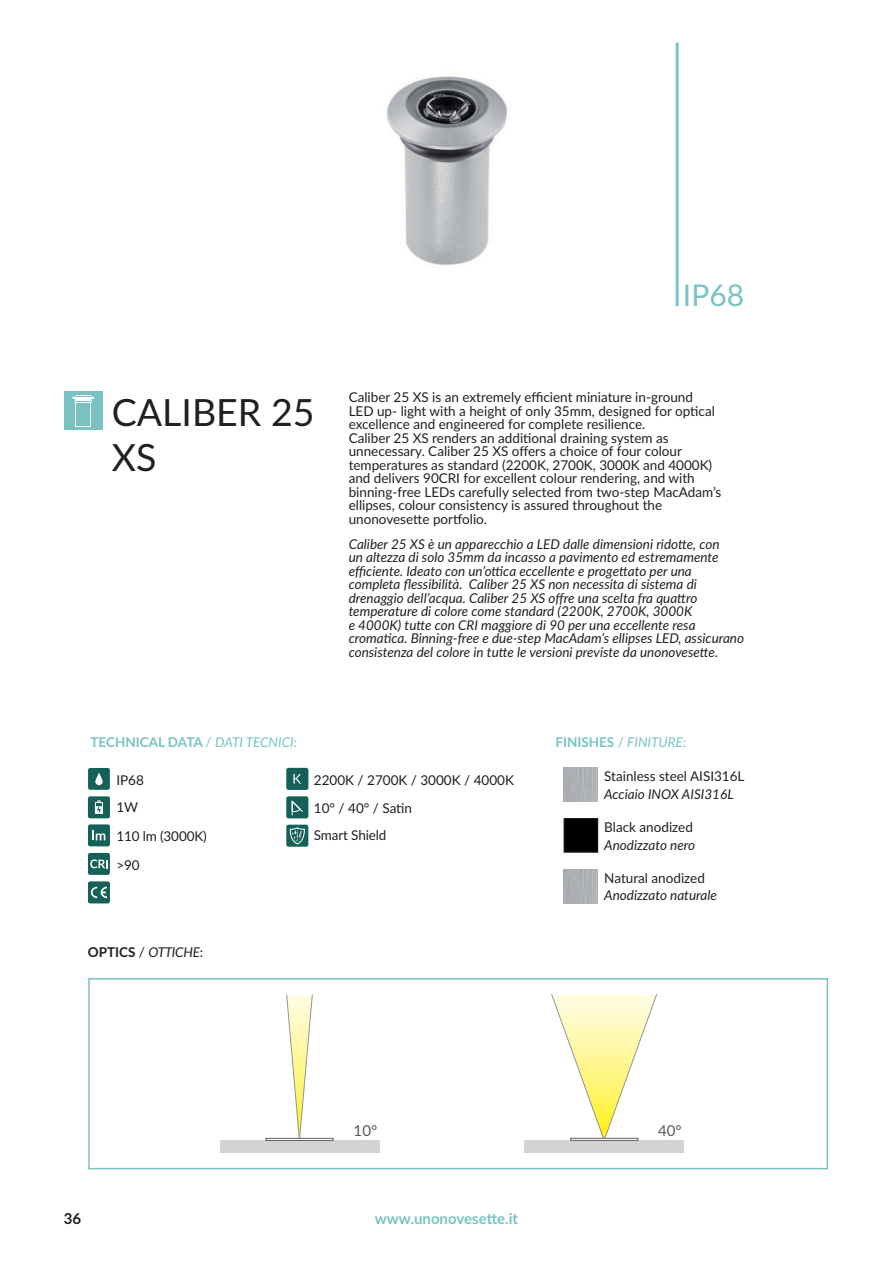
<style>
.page{position:relative;width:893px;height:1263px;background:#fff}
.page>*{position:absolute;margin:0;border:0;box-sizing:border-box;transform-origin:0 0}
.t1{font:37.5px/45px "Lato";color:#231f20}
.t2{font:30px "Lato";color:#79c3c3}
.t3{font:700 15px "Lato";color:#79c3c3}
.t4{font:15px "Lato";color:#57585a}
.t5{font:700 15px "Lato";color:#231f20}
.t6{font:13.5px/13.5px "Lato";color:#231f20}
.t7{font:italic 13.5px/13.5px "Lato";color:#231f20}
.t8{font:700 13.5px "Lato";color:#79c3c3}
.t9{font:italic 13.5px "Lato";letter-spacing:-.02em;color:#231f20}
.s1{font-weight:400}
.s2{font-weight:400;font-style:italic}
.s3{font-weight:700;font-style:normal}
.s4{font-style:normal}
</style>
<div class="page">
<hr style="left:676px;top:43px;width:3px;height:263px;background:#79c3c3">
<div style="left:64px;top:391px;width:39px;height:39px;background:#7ac2c2"></div>
<div style="left:88px;top:978px;width:740px;height:191px;background:#fff;border:2px solid #79c3c3"></div>
<img style="left:387px;top:76px;width:121px;height:189px">
<img style="left:564px;top:768px;width:34px;height:34px">
<div style="left:220px;top:1141px;width:159px;height:12px;background:#d2d3d2"></div>
<svg style="left:286px;top:994px;width:27px;height:144px"></svg>
<div style="left:266px;top:1138px;width:67px;height:3px;background:#fff;border:1px solid #676063"></div>
<div style="left:525px;top:1140px;width:159px;height:13px;background:#d2d3d2"></div>
<svg style="left:551px;top:994px;width:106px;height:147px"></svg>
<div style="left:570px;top:1138px;width:68px;height:2px;background:#fff;border:1px solid #676063"></div>
<svg style="left:73px;top:396px;width:21px;height:31px"></svg>
<img style="left:564px;top:870px;width:34px;height:34px">
<div style="left:564px;top:819px;width:34px;height:33px;background:#000"></div>
<div style="left:564px;top:818px;width:34px;height:34px;border:1px solid #231f20"></div>
<div style="left:88px;top:768px;width:22px;height:22px;background:#156159;border-radius:2px"></div>
<svg style="left:95px;top:772px;width:8px;height:13px"></svg>
<div style="left:88px;top:796px;width:22px;height:22px;background:#156159;border-radius:2px"></div>
<svg style="left:95px;top:801px;width:8px;height:13px"></svg>
<div style="left:88px;top:824px;width:22px;height:22px;background:#156159;border-radius:2px"></div>
<svg style="left:93px;top:830px;width:12px;height:10px"></svg>
<div style="left:88px;top:853px;width:22px;height:22px;background:#156159;border-radius:2px"></div>
<svg style="left:90px;top:859px;width:18px;height:9px"></svg>
<div style="left:286px;top:768px;width:22px;height:22px;background:#156159;border-radius:2px"></div>
<svg style="left:293px;top:774px;width:8px;height:10px"></svg>
<div style="left:286px;top:796px;width:22px;height:22px;background:#156159;border-radius:2px"></div>
<svg style="left:291px;top:800px;width:12px;height:16px"></svg>
<div style="left:88px;top:881px;width:22px;height:22px;background:#156159;border-radius:2px"></div>
<svg style="left:91px;top:886px;width:16px;height:12px"></svg>
<div style="left:286px;top:825px;width:22px;height:22px;background:#156159;border-radius:2px"></div>
<svg style="left:290px;top:827px;width:15px;height:17px"></svg>
<h2 class="t2" style="left:683px;top:274px;width:63px">IP68</h2>
<h1 class="t1" style="left:112px;top:388px;width:204px">CALIBER 25<br>XS</h1>
<p class="t6" style="left:349px;top:390px;width:374px">Caliber 25 XS is an extremely efficient miniature in-ground<br>LED up- light with a height of only 35mm, designed for optical excellence and engineered for complete resilience.<br>Caliber 25 XS renders an additional draining system as unnecessary. Caliber 25 XS offers a choice of four colour temperatures as standard (2200K, 2700K, 3000K and 4000K) and delivers 90CRI for excellent colour rendering, and with binning-free LEDs carefully selected from two-step MacAdam’s ellipses, colour consistency is assured throughout the unonovesette portfolio.</p>
<p class="t7" style="left:349px;top:536px;width:397px">Caliber 25 XS è un apparecchio a LED dalle dimensioni ridotte, con<br>un altezza di solo 35mm da incasso a pavimento ed estremamente efficiente. Ideato con un’ottica eccellente e progettato per una completa flessibilità. Caliber 25 XS non necessita di sistema di drenaggio dell’acqua. Caliber 25 XS offre una scelta fra quattro temperature di colore come standard (2200K, 2700K, 3000K<br>e 4000K) tutte con CRI maggiore di 90 per una eccellente resa cromatica. Binning-free e due-step MacAdam’s ellipses LED, assicurano consistenza del colore in tutte le versioni previste da unonovesette.</p>
<p class="t8" style="left:90px;top:732px;width:208px">TECHNICAL DATA <span class="s1">/</span> <span class="s2">DATI TECNICI</span><span class="s1">:</span></p>
<p class="t8" style="left:555px;top:732px;width:132px">FINISHES <span class="s1">/</span> <span class="s2">FINITURE</span><span class="s1">:</span></p>
<p class="t6" style="left:116px;top:765px;width:29px;line-height:27.6px">IP68<br>1W</p>
<p class="t6" style="left:314px;top:765px;width:202px;line-height:27.9px">2200K / 2700K / 3000K / 4000K<br>10° / 40° / Satin</p>
<p class="t6" style="left:116px;top:828px;width:92px">110 lm (3000K)</p>
<p class="t6" style="left:314px;top:828px;width:74px">Smart Shield</p>
<p class="t6" style="left:116px;top:857px;width:25px">&gt;90</p>
<p class="t9" style="left:88px;top:942px;width:117px"><span class="s3">OPTICS</span> <span class="s4">/</span> OTTICHE<span class="s4">:</span></p>
<p class="t6" style="left:604px;top:769px;width:142px">Stainless steel AISI316L</p>
<p class="t7" style="left:604px;top:787px;width:131px">Acciaio INOX AISI316L</p>
<p class="t6" style="left:604px;top:820px;width:90px">Black anodized</p>
<p class="t7" style="left:604px;top:838px;width:92px">Anodizzato nero</p>
<p class="t6" style="left:604px;top:871px;width:102px">Natural anodized</p>
<p class="t7" style="left:604px;top:887px;width:114px">Anodizzato naturale</p>
<p class="t4" style="left:354px;top:1120px;width:25px">10°</p>
<p class="t4" style="left:658px;top:1120px;width:25px">40°</p>
<p class="t5" style="left:64px;top:1207px;width:19px">36</p>
<p class="t3" style="left:375px;top:1207px;width:145px">www.unonovesette.it</p>
</div>
